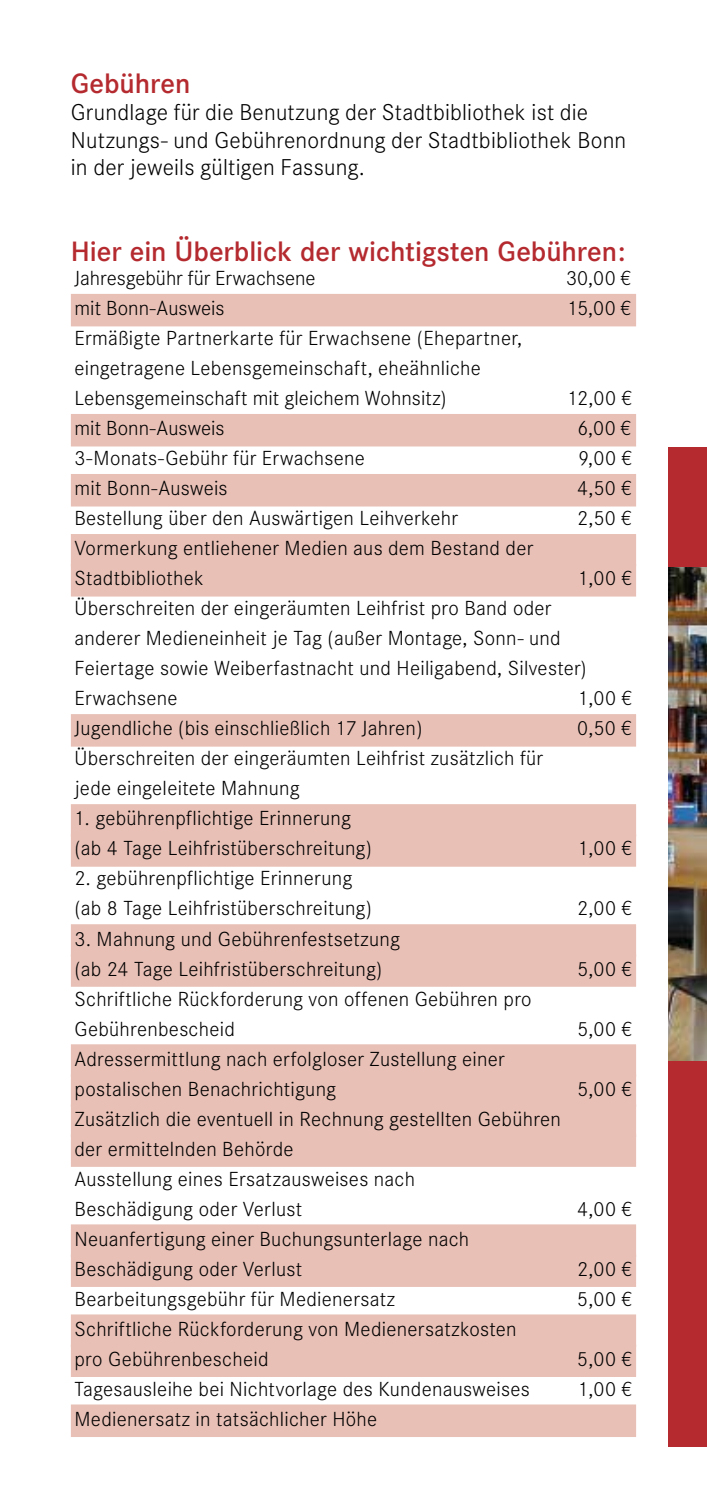
<style>
.page{position:relative;width:707px;height:1489px;background:#fff}
.page>*{position:absolute;margin:0;border:0;box-sizing:border-box;transform-origin:0 0}
.t1{font:500 27.5px "Corporate SBQ";color:#b42a2f}
.t2{font:300 22.5px/27.5px "Corporate SBQ";letter-spacing:.01em;color:#000}
.t3{font:300 20px/30px "Corporate SBQ";letter-spacing:.015em;color:#000}
</style>
<div class="page">
<div style="left:668px;top:446px;width:39px;height:1000px;background:#b42a2f"></div>
<div style="left:71px;top:294px;width:565px;height:32px;background:#e8c0b6"></div>
<div style="left:71px;top:414px;width:565px;height:32px;background:#e8c0b6"></div>
<div style="left:71px;top:474px;width:565px;height:32px;background:#e8c0b6"></div>
<div style="left:71px;top:534px;width:565px;height:32px;background:#e8c0b6"></div>
<div style="left:71px;top:564px;width:565px;height:32px;background:#e8c0b6"></div>
<div style="left:71px;top:714px;width:565px;height:32px;background:#e8c0b6"></div>
<div style="left:71px;top:804px;width:565px;height:32px;background:#e8c0b6"></div>
<div style="left:71px;top:834px;width:565px;height:32px;background:#e8c0b6"></div>
<div style="left:71px;top:924px;width:565px;height:32px;background:#e8c0b6"></div>
<div style="left:71px;top:954px;width:565px;height:32px;background:#e8c0b6"></div>
<div style="left:71px;top:1044px;width:565px;height:32px;background:#e8c0b6"></div>
<div style="left:71px;top:1074px;width:565px;height:32px;background:#e8c0b6"></div>
<div style="left:71px;top:1104px;width:565px;height:32px;background:#e8c0b6"></div>
<div style="left:71px;top:1134px;width:565px;height:32px;background:#e8c0b6"></div>
<div style="left:71px;top:1224px;width:565px;height:32px;background:#e8c0b6"></div>
<div style="left:71px;top:1254px;width:565px;height:32px;background:#e8c0b6"></div>
<div style="left:71px;top:1314px;width:565px;height:32px;background:#e8c0b6"></div>
<div style="left:71px;top:1344px;width:565px;height:32px;background:#e8c0b6"></div>
<div style="left:71px;top:1404px;width:565px;height:32px;background:#e8c0b6"></div>
<img style="left:668px;top:567px;width:39px;height:493px">
<h1 class="t1" style="left:71px;top:67px;width:121px">Gebühren</h1>
<p class="t2" style="left:71px;top:99px;width:557px">Grundlage für die Benutzung der Stadtbibliothek ist die<br>Nutzungs- und Gebührenordnung der Stadtbibliothek Bonn in der jeweils gültigen Fassung.</p>
<h1 class="t1" style="left:71px;top:235px;width:556px">Hier ein Überblick der wichtigsten Gebühren:</h1>
<p class="t3" style="left:74px;top:263px;width:243px">Jahresgebühr für Erwachsene</p>
<p class="t3" style="left:566px;top:263px;width:66px">30,00 €</p>
<p class="t3" style="left:74px;top:293px;width:152px">mit Bonn-Ausweis</p>
<p class="t3" style="left:567px;top:293px;width:65px">15,00 €</p>
<p class="t3" style="left:74px;top:323px;width:449px">Ermäßigte Partnerkarte für Erwachsene (Ehepartner, eingetragene Lebensgemeinschaft, eheähnliche<br>Lebensgemeinschaft mit gleichem Wohnsitz)</p>
<p class="t3" style="left:567px;top:383px;width:66px">12,00 €</p>
<p class="t3" style="left:74px;top:413px;width:152px">mit Bonn-Ausweis</p>
<p class="t3" style="left:577px;top:413px;width:55px">6,00 €</p>
<p class="t3" style="left:74px;top:443px;width:292px">3-Monats-Gebühr für Erwachsene</p>
<p class="t3" style="left:578px;top:443px;width:55px">9,00 €</p>
<p class="t3" style="left:74px;top:473px;width:155px">mit Bonn-Ausweis</p>
<p class="t3" style="left:577px;top:473px;width:56px">4,50 €</p>
<p class="t3" style="left:74px;top:503px;width:385px">Bestellung über den Auswärtigen Leihverkehr</p>
<p class="t3" style="left:577px;top:503px;width:56px">2,50 €</p>
<p class="t3" style="left:74px;top:533px;width:460px">Vormerkung entliehener Medien aus dem Bestand der<br>Stadtbibliothek</p>
<p class="t3" style="left:578px;top:563px;width:55px">1,00 €</p>
<p class="t3" style="left:74px;top:593px;width:514px">Überschreiten der eingeräumten Leihfrist pro Band oder anderer Medieneinheit je Tag (außer Montage, Sonn- und Feiertage sowie Weiberfastnacht und Heiligabend, Silvester)<br>Erwachsene</p>
<p class="t3" style="left:578px;top:683px;width:55px">1,00 €</p>
<p class="t3" style="left:74px;top:713px;width:349px">Jugendliche (bis einschließlich 17 Jahren)</p>
<p class="t3" style="left:577px;top:713px;width:56px">0,50 €</p>
<p class="t3" style="left:74px;top:743px;width:470px">Überschreiten der eingeräumten Leihfrist zusätzlich für jede eingeleitete Mahnung</p>
<p class="t3" style="left:74px;top:803px;width:299px">1. gebührenpflichtige Erinnerung (ab 4 Tage Leihfristüberschreitung)</p>
<p class="t3" style="left:578px;top:833px;width:55px">1,00 €</p>
<p class="t3" style="left:74px;top:863px;width:299px">2. gebührenpflichtige Erinnerung (ab 8 Tage Leihfristüberschreitung)</p>
<p class="t3" style="left:74px;top:923px;width:327px">3. Mahnung und Gebührenfestsetzung (ab 24 Tage Leihfristüberschreitung)</p>
<p class="t3" style="left:74px;top:983px;width:459px">Schriftliche Rückforderung von offenen Gebühren pro<br>Gebührenbescheid</p>
<p class="t3" style="left:74px;top:1043px;width:432px">Adressermittlung nach erfolgloser Zustellung einer postalischen Benachrichtigung</p>
<p class="t3" style="left:74px;top:1103px;width:488px">Zusätzlich die eventuell in Rechnung gestellten Gebühren der ermittelnden Behörde<br>Ausstellung eines Ersatzausweises nach<br>Beschädigung oder Verlust</p>
<p class="t3" style="left:74px;top:1223px;width:396px">Neuanfertigung einer Buchungsunterlage nach<br>Beschädigung oder Verlust</p>
<p class="t3" style="left:577px;top:893px;width:56px">2,00 €</p>
<p class="t3" style="left:577px;top:953px;width:56px">5,00 €</p>
<p class="t3" style="left:577px;top:1013px;width:56px">5,00 €</p>
<p class="t3" style="left:577px;top:1073px;width:56px">5,00 €</p>
<p class="t3" style="left:577px;top:1193px;width:56px">4,00 €</p>
<p class="t3" style="left:577px;top:1253px;width:56px">2,00 €</p>
<p class="t3" style="left:74px;top:1283px;width:322px">Bearbeitungsgebühr für Medienersatz</p>
<p class="t3" style="left:577px;top:1283px;width:56px">5,00 €</p>
<p class="t3" style="left:74px;top:1313px;width:444px">Schriftliche Rückforderung von Medienersatzkosten pro Gebührenbescheid</p>
<p class="t3" style="left:577px;top:1343px;width:56px">5,00 €</p>
<p class="t3" style="left:74px;top:1373px;width:457px">Tagesausleihe bei Nichtvorlage des Kundenausweises</p>
<p class="t3" style="left:578px;top:1373px;width:55px">1,00 €</p>
<p class="t3" style="left:74px;top:1403px;width:304px">Medienersatz in tatsächlicher Höhe</p>
</div>
